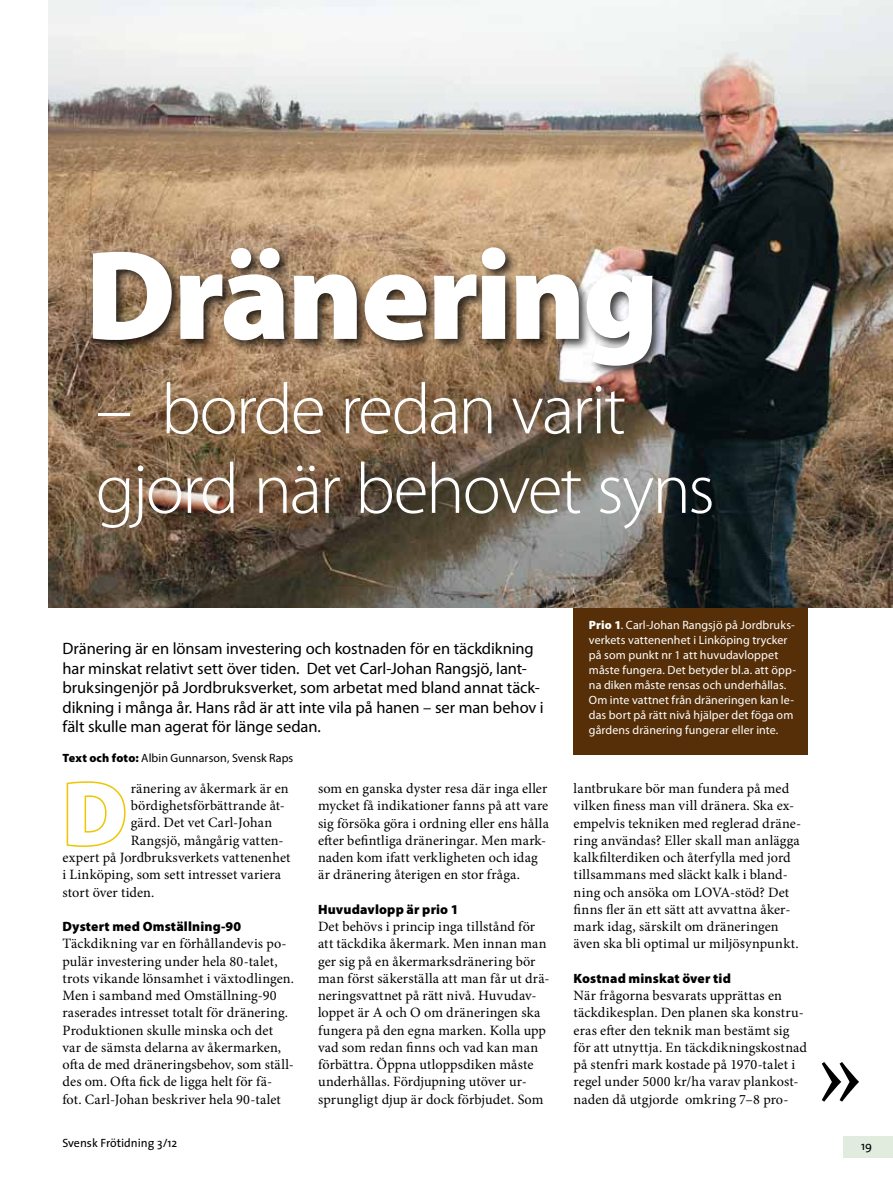
<style>
.page{position:relative;width:893px;height:1200px;background:#fff}
.page>*{position:absolute;margin:0;border:0;box-sizing:border-box;transform-origin:0 0}
.t1{font:900 128.25px "Myriad Pro";letter-spacing:-.025em;color:#fff}
.t2{font:108px "Minion Pro";color:#000}
.t3{font:900 91.05px "Myriad Pro";color:#fff}
.t4{font:300 72px/79.5px "Myriad Pro";letter-spacing:-.03em;color:#fff}
.t5{font:16.5px/19.5px "Myriad Pro";color:#000}
.t6{font:14.25px/17.2px "Minion Pro";letter-spacing:.01em;color:#000}
.t7{font:900 13.5px "Myriad Pro";letter-spacing:.01em;color:#000}
.t8{font:12px/15px "Myriad Pro";letter-spacing:.01em;color:#fff}
.t9{font:12px "Myriad Pro";letter-spacing:.005em;color:#000}
.t10{font:12px "The Sans";color:#000}
.s1{font-weight:900}
</style>
<div class="page">
<div style="left:843px;top:1136px;width:50px;height:21px;background:#e1ebde"></div>
<div style="left:574px;top:582px;width:234px;height:173px;background:#562f08"></div>
<img style="left:49px;top:0;width:844px;height:607px">
<svg style="left:66px;top:781px;width:60px;height:66px"></svg>
<div style="left:89px;top:244px;width:576px;height:134px;background:#000;opacity:.75"></div>
<h1 class="t1" style="left:85px;top:210px;width:576px">Dränering</h1>
<h3 class="t4" style="left:96px;top:370px;width:621px">– borde redan varit gjord när behovet syns</h3>
<p class="t5" style="left:63px;top:638px;width:483px">Dränering är en lönsam investering och kostnaden för en täckdikning har minskat relativt sett över tiden. Det vet Carl-Johan Rangsjö, lant&shy;bruksingenjör på Jordbruksverket, som arbetat med bland annat täck&shy;dikning i många år. Hans råd är att inte vila på hanen – ser man behov i fält skulle man agerat för länge sedan.</p>
<p class="t9" style="left:63px;top:750px;width:232px"><span class="s1">Text och foto:</span> Albin Gunnarson, Svensk Raps</p>
<h3 class="t3" style="left:63px;top:753px;width:66px">D</h3>
<p class="t6" style="left:131px;top:779px;width:159px">ränering av åkermark är en</p>
<p class="t6" style="left:131px;top:796px;width:156px">bördighetsförbättrande åt-</p>
<p class="t6" style="left:131px;top:814px;width:143px">gärd. Det vet Carl-Johan</p>
<p class="t6" style="left:131px;top:831px;width:154px">Rangsjö, mångårig vatten-</p>
<p class="t6" style="left:63px;top:848px;width:230px">expert på Jordbruksverkets vattenenhet</p>
<p class="t6" style="left:63px;top:865px;width:220px">i Linköping, som sett intresset variera</p>
<p class="t6" style="left:63px;top:883px;width:93px">stort över tiden.</p>
<p class="t7" style="left:63px;top:917px;width:180px">Dystert med Omställning-90</p>
<p class="t6" style="left:63px;top:934px;width:233px">Täckdikning var en förhållandevis po&shy;pulär investering under hela 80-talet, trots vikande lönsamhet i växtodlingen.<br>Men i samband med Omställning-90 raserades intresset totalt för dränering.<br>Produktionen skulle minska och det var de sämsta delarna av åkermarken, ofta de med dräneringsbehov, som ställ&shy;des om. Ofta fick de ligga helt för fä&shy;fot. Carl-Johan beskriver hela 90-talet</p>
<p class="t6" style="left:318px;top:779px;width:232px">som en ganska dyster resa där inga eller mycket få indikationer fanns på att vare sig försöka göra i ordning eller ens hålla efter befintliga dräneringar. Men mark&shy;naden kom ifatt verkligheten och idag är dränering återigen en stor fråga.</p>
<p class="t7" style="left:318px;top:899px;width:142px">Huvudavlopp är prio 1</p>
<p class="t6" style="left:318px;top:917px;width:233px">Det behövs i princip inga tillstånd för att täckdika åkermark. Men innan man ger sig på en åkermarksdränering bör man först säkerställa att man får ut drä&shy;neringsvattnet på rätt nivå. Huvudav&shy;loppet är A och O om dräneringen ska fungera på den egna marken. Kolla upp vad som redan finns och vad kan man förbättra. Öppna utloppsdiken måste underhållas. Fördjupning utöver ur&shy;sprungligt djup är dock förbjudet. Som</p>
<p class="t8" style="left:589px;top:617px;width:209px"><span class="s1">Prio 1</span>. Carl-Johan Rangsjö på Jordbruks&shy;verkets vattenenhet i Linköping trycker på som punkt nr 1 att huvudavloppet måste fungera. Det betyder bl.a. att öpp&shy;na diken måste rensas och underhållas.<br>Om inte vattnet från dräneringen kan le&shy;das bort på rätt nivå hjälper det föga om gårdens dränering fungerar eller inte.</p>
<p class="t6" style="left:574px;top:779px;width:229px">lantbrukare bör man fundera på med vilken finess man vill dränera. Ska ex&shy;empelvis tekniken med reglerad dräne&shy;ring användas? Eller skall man anlägga kalkfilterdiken och återfylla med jord tillsammans med släckt kalk i bland&shy;ning och ansöka om LOVA-stöd? Det finns fler än ett sätt att avvattna åker&shy;mark idag, särskilt om dräneringen även ska bli optimal ur miljösynpunkt.</p>
<p class="t7" style="left:574px;top:968px;width:159px">Kostnad minskat över tid</p>
<p class="t6" style="left:574px;top:986px;width:235px">När frågorna besvarats upprättas en täckdikesplan. Den planen ska konstru&shy;eras efter den teknik man bestämt sig för att utnyttja. En täckdikningskostnad på stenfri mark kostade på 1970-talet i regel under 5000 kr/ha varav plankost&shy;naden då utgjorde omkring 7–8 pro-</p>
<h2 class="t2" style="left:816px;top:998px;width:50px">»</h2>
<p class="t10" style="left:63px;top:1132px;width:116px">Svensk Frötidning 3/12</p>
<p class="t10" style="left:861px;top:1135px;width:13px">19</p>
</div>
